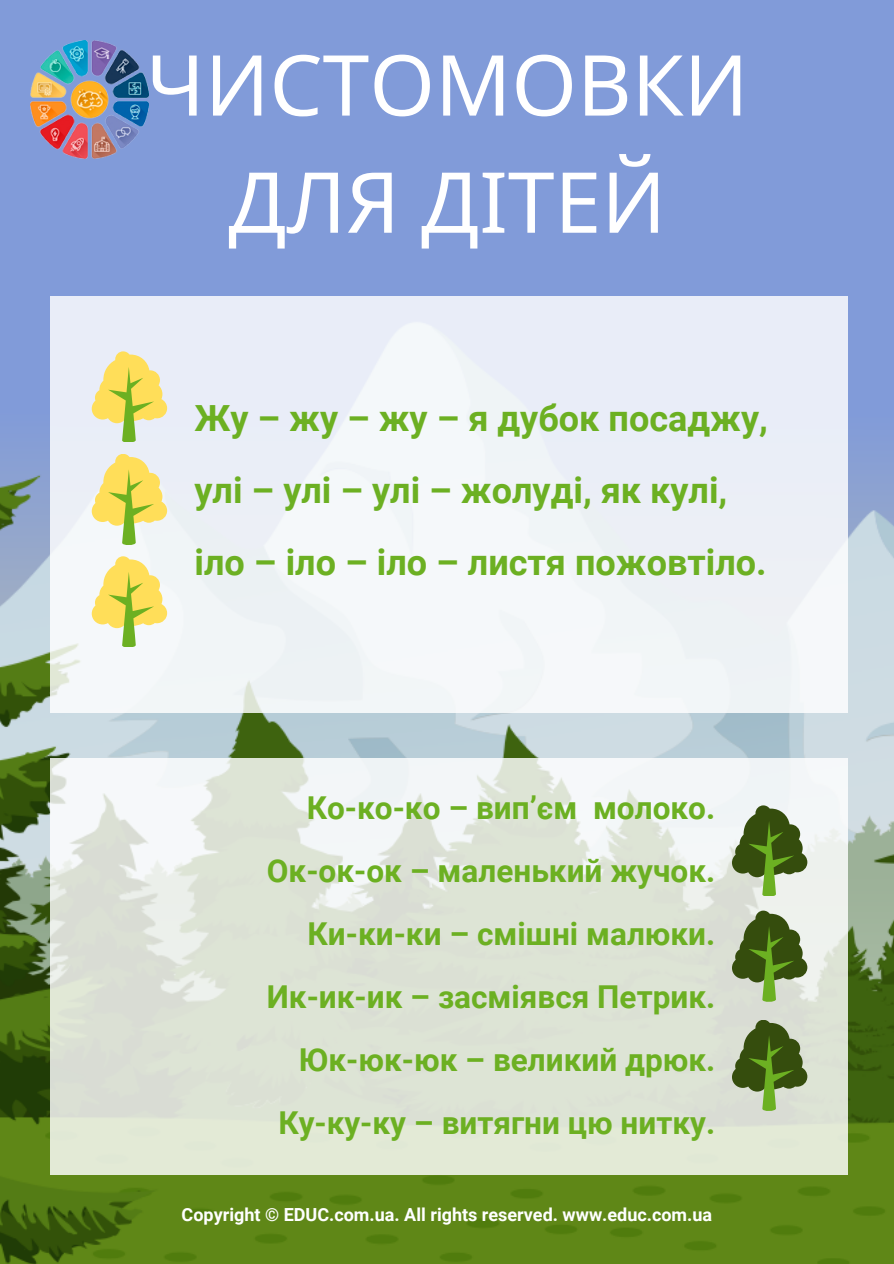
<style>
.page{position:relative;width:894px;height:1264px;background:#fff}
.page>*{position:absolute;margin:0;border:0;box-sizing:border-box;transform-origin:0 0}
.t1{font:84px/117.1px "Noto Sans";color:#fff;text-align:center}
.t2{font:700 36px/72px "Roboto";color:#6cb022}
.t3{font:700 31.5px/63px "Roboto";color:#6cb022;text-align:right}
.t4{font:700 18px "Roboto";color:#fff}
</style>
<div class="page">
<img style="left:0;top:0;width:893px;height:1263px">
<div style="left:50px;top:296px;width:797px;height:416px;background:#edf1f8"></div>
<svg style="left:92px;top:352px;width:75px;height:90px"></svg>
<svg style="left:92px;top:454px;width:75px;height:90px"></svg>
<svg style="left:92px;top:556px;width:75px;height:90px"></svg>
<svg style="left:50px;top:758px;width:797px;height:416px;fill:#dde4d5"></svg>
<svg style="left:731px;top:805px;width:76px;height:90px"></svg>
<svg style="left:731px;top:911px;width:76px;height:90px;background:#819564"></svg>
<svg style="left:731px;top:1020px;width:76px;height:90px;background:#7f9361"></svg>
<img style="left:30px;top:40px;width:119px;height:119px">
<h1 class="t1" style="left:146px;top:24px;width:603px">ЧИСТОМОВКИ<br>ДЛЯ ДІТЕЙ</h1>
<p class="t2" style="left:194px;top:383px;width:574px">Жу – жу – жу – я дубок посаджу, улі – улі – улі – жолуді, як кулі, іло – іло – іло – листя пожовтіло.</p>
<p class="t3" style="left:267px;top:776px;width:450px">Ко-ко-ко – вип’єм молоко.<br>Ок-ок-ок – маленький жучок.<br>Ки-ки-ки – смішні малюки.<br>Ик-ик-ик – засміявся Петрик.<br>Юк-юк-юк – великий дрюк.<br>Ку-ку-ку – витягни цю нитку.</p>
<p class="t4" style="left:182px;top:1203px;width:532px">Copyright © EDUC.com.ua. All rights reserved. www.educ.com.ua</p>
</div>
